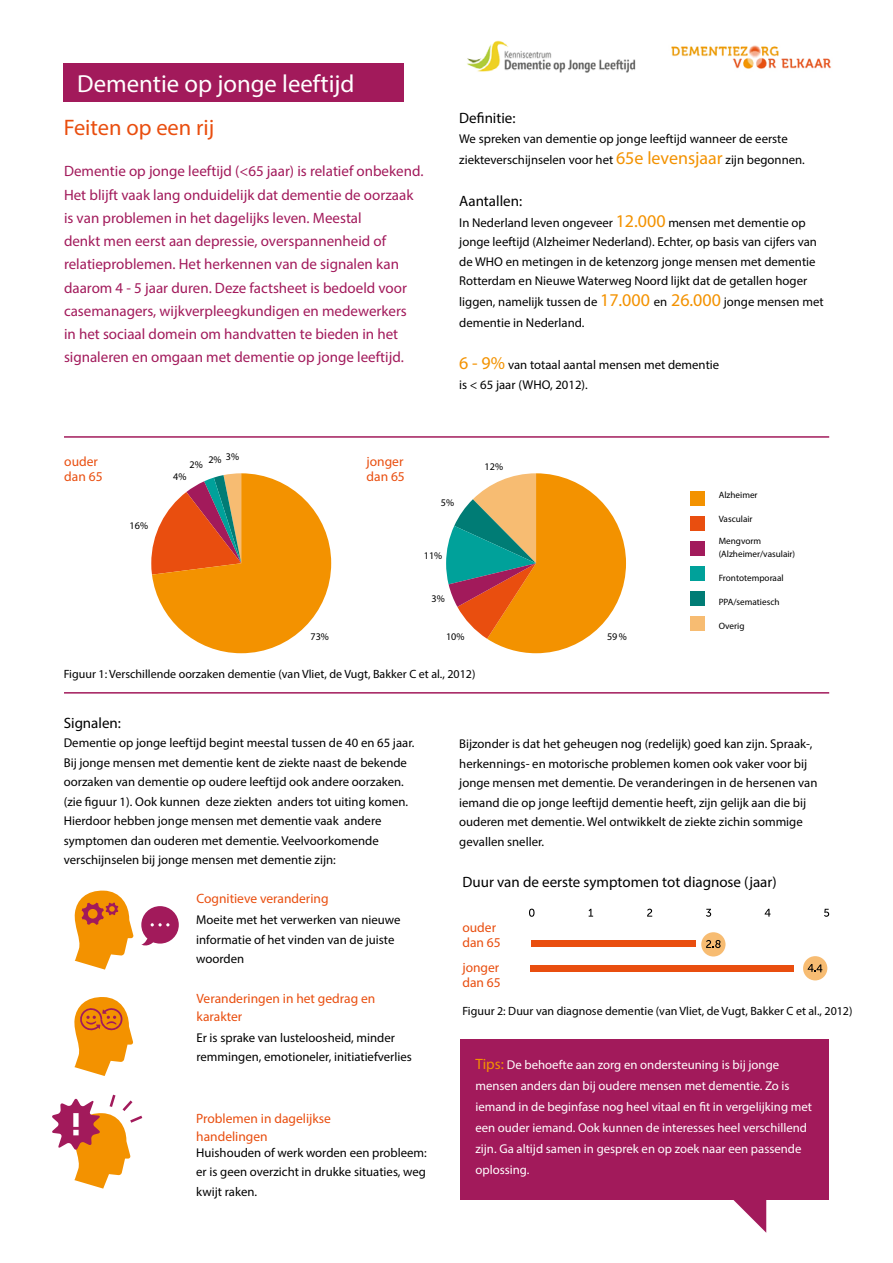
<style>
.page{position:relative;width:893px;height:1263px;background:#fff}
.page>*{position:absolute;margin:0;border:0;box-sizing:border-box;transform-origin:0 0}
.t1{font:24.75px "Myriad Pro";color:#fff}
.t2{font:22.5px "Myriad Pro";color:#e94e0f}
.t3{font:15px/23.2px "Myriad Pro";color:#a21a5b}
.t4{font:15px "Myriad Pro";color:#000}
.t5{font:13.5px/15px "Myriad Pro";color:#e94e0f}
.t6{font:12.75px/19.5px "Myriad Pro";color:#000}
.t7{font:12.75px/21px "Myriad Pro";color:#fff}
.t8{font:12px "Myriad Pro";color:#000}
.t9{font:10.2px "Myriad Pro";color:#000}
.t10{font:9.15px/13.2px "Myriad Pro";color:#000}
.s1{font-size:18px;color:#f39200}
.s2{font-size:15px;color:#f39200}
</style>
<div class="page">
<div style="left:460px;top:1038px;width:368px;height:161px;background:#a21a5b"></div>
<div style="left:63px;top:63px;width:341px;height:39px;background:#a21a5b"></div>
<hr style="left:64px;top:436px;width:765px;height:2px;background:#a21a5b">
<hr style="left:64px;top:692px;width:765px;height:2px;background:#a21a5b">
<div style="left:690px;top:491px;width:15px;height:15px;background:#f39200"></div>
<div style="left:690px;top:516px;width:15px;height:15px;background:#e94e0f"></div>
<div style="left:690px;top:541px;width:15px;height:15px;background:#a21a5b"></div>
<div style="left:690px;top:566px;width:15px;height:15px;background:#00a19a"></div>
<div style="left:690px;top:591px;width:15px;height:15px;background:#007c75"></div>
<div style="left:690px;top:616px;width:15px;height:14px;background:#f7bc72"></div>
<div style="left:141px;top:906px;width:38px;height:37px;background:#a21a5b;border-radius:50%"></div>
<svg style="left:141px;top:938px;width:14px;height:8px"></svg>
<svg style="left:151px;top:923px;width:18px;height:3px"></svg>
<svg style="left:74px;top:890px;width:60px;height:80px"></svg>
<svg style="left:74px;top:997px;width:59px;height:79px"></svg>
<svg style="left:52px;top:1094px;width:91px;height:94px"></svg>
<svg style="left:733px;top:1199px;width:33px;height:34px"></svg>
<svg style="left:151px;top:473px;width:180px;height:180px"></svg>
<svg style="left:446px;top:473px;width:180px;height:180px"></svg>
<div style="left:701px;top:932px;width:24px;height:24px;background:#f7bc72;border-radius:50%"></div>
<svg style="left:706px;top:940px;width:15px;height:8px"></svg>
<div style="left:803px;top:956px;width:24px;height:24px;background:#f7bc72;border-radius:50%"></div>
<svg style="left:529px;top:909px;width:5px;height:8px"></svg>
<svg style="left:589px;top:909px;width:4px;height:8px"></svg>
<svg style="left:647px;top:909px;width:5px;height:8px"></svg>
<svg style="left:706px;top:909px;width:5px;height:8px"></svg>
<svg style="left:765px;top:909px;width:6px;height:8px"></svg>
<svg style="left:824px;top:909px;width:5px;height:8px"></svg>
<div style="left:531px;top:965px;width:263px;height:6px;background:#e94e0f"></div>
<div style="left:531px;top:940px;width:165px;height:6px;background:#e94e0f"></div>
<img style="left:671px;top:45px;width:160px;height:24px">
<img style="left:467px;top:40px;width:169px;height:33px">
<svg style="left:808px;top:964px;width:14px;height:8px"></svg>
<h1 class="t1" style="left:77px;top:68px;width:279px">Dementie op jonge leeftijd</h1>
<h2 class="t2" style="left:64px;top:113px;width:152px">Feiten op een rij</h2>
<p class="t3" style="left:64px;top:160px;width:361px">Dementie op jonge leeftijd (&lt;65 jaar) is relatief onbekend.<br>Het blijft vaak lang onduidelijk dat dementie de oorzaak is van problemen in het dagelijks leven. Meestal<br>denkt men eerst aan depressie, overspannenheid of relatieproblemen. Het herkennen van de signalen kan daarom 4 - 5 jaar duren. Deze factsheet is bedoeld voor casemanagers, wijkverpleegkundigen en medewerkers<br>in het sociaal domein om handvatten te bieden in het signaleren en omgaan met dementie op jonge leeftijd.</p>
<p class="t5" style="left:64px;top:454px;width:40px">ouder dan 65</p>
<p class="t9" style="left:208px;top:452px;width:32px">2% 3%</p>
<p class="t9" style="left:189px;top:458px;width:15px">2%</p>
<p class="t9" style="left:173px;top:470px;width:15px">4%</p>
<p class="t5" style="left:367px;top:454px;width:40px">jonger dan 65</p>
<p class="t4" style="left:459px;top:109px;width:58px">Definitie:</p>
<p class="t6" style="left:459px;top:128px;width:347px;line-height:21px">We spreken van dementie op jonge leeftijd wanneer de eerste ziekteverschijnselen voor het <span class="s1">65e levensjaar</span> zijn begonnen.</p>
<p class="t4" style="left:459px;top:191px;width:64px">Aantallen:</p>
<p class="t6" style="left:459px;top:212px;width:359px">In Nederland leven ongeveer <span class="s1">12.000</span> mensen met dementie op jonge leeftijd (Alzheimer Nederland). Echter, op basis van cijfers van de WHO en metingen in de ketenzorg jonge mensen met dementie Rotterdam en Nieuwe Waterweg Noord lijkt dat de getallen hoger</p>
<p class="t6" style="left:459px;top:291px;width:366px;line-height:21px">liggen, namelijk tussen de <span class="s1">17.000</span> en <span class="s1">26.000</span> jonge mensen met dementie in Nederland.</p>
<p class="t6" style="left:459px;top:355px;width:261px"><span class="s1">6 - 9%</span> van totaal aantal mensen met dementie is &lt; 65 jaar (WHO, 2012).</p>
<p class="t9" style="left:485px;top:460px;width:20px">12%</p>
<p class="t9" style="left:130px;top:519px;width:20px">16%</p>
<p class="t9" style="left:310px;top:630px;width:20px">73%</p>
<p class="t9" style="left:441px;top:496px;width:15px">5%</p>
<p class="t9" style="left:424px;top:549px;width:20px">11%</p>
<p class="t9" style="left:431px;top:592px;width:15px">3%</p>
<p class="t9" style="left:446px;top:630px;width:20px">10%</p>
<p class="t9" style="left:607px;top:630px;width:21px">59%</p>
<p class="t8" style="left:64px;top:666px;width:413px">Figuur 1: Verschillende oorzaken dementie (van Vliet, de Vugt, Bakker C et al., 2012)</p>
<p class="t10" style="left:719px;top:488px;width:40px">Alzheimer</p>
<p class="t10" style="left:719px;top:512px;width:35px">Vasculair</p>
<p class="t10" style="left:719px;top:534px;width:78px">Mengvorm (Alzheimer/vasulair)</p>
<p class="t10" style="left:719px;top:571px;width:66px">Frontotemporaal</p>
<p class="t10" style="left:719px;top:595px;width:62px">PPA/sematiesch</p>
<p class="t10" style="left:719px;top:619px;width:27px">Overig</p>
<p class="t4" style="left:64px;top:713px;width:59px">Signalen:</p>
<p class="t6" style="left:64px;top:733px;width:352px">Dementie op jonge leeftijd begint meestal tussen de 40 en 65 jaar.<br>Bij jonge mensen met dementie kent de ziekte naast de bekende oorzaken van dementie op oudere leeftijd ook andere oorzaken. (zie figuur 1). Ook kunnen deze ziekten anders tot uiting komen.<br>Hierdoor hebben jonge mensen met dementie vaak andere symptomen dan ouderen met dementie. Veelvoorkomende verschijnselen bij jonge mensen met dementie zijn:</p>
<p class="t5" style="left:196px;top:891px;width:134px">Cognitieve verandering</p>
<p class="t6" style="left:196px;top:910px;width:206px">Moeite met het verwerken van nieuwe informatie of het vinden van de juiste woorden</p>
<p class="t5" style="left:196px;top:989px;width:180px;line-height:18px">Veranderingen in het gedrag en karakter</p>
<p class="t6" style="left:196px;top:1027px;width:217px">Er is sprake van lusteloosheid, minder remmingen, emotioneler, initiatiefverlies</p>
<p class="t5" style="left:196px;top:1109px;width:136px;line-height:18px">Problemen in dagelijkse handelingen</p>
<p class="t6" style="left:196px;top:1142px;width:232px;text-align:justify">Huishouden of werk worden een probleem: er is geen overzicht in drukke situaties, weg kwijt raken.</p>
<p class="t6" style="left:459px;top:734px;width:360px">Bijzonder is dat het geheugen nog (redelijk) goed kan zijn. Spraak-, herkennings- en motorische problemen komen ook vaker voor bij jonge mensen met dementie. De veranderingen in de hersenen van iemand die op jonge leeftijd dementie heeft, zijn gelijk aan die bij ouderen met dementie. Wel ontwikkelt de ziekte zichin sommige gevallen sneller.</p>
<p class="t4" style="left:462px;top:872px;width:316px">Duur van de eerste symptomen tot diagnose (jaar)</p>
<p class="t5" style="left:462px;top:919px;width:40px">ouder dan 65</p>
<p class="t5" style="left:462px;top:960px;width:40px">jonger dan 65</p>
<p class="t8" style="left:462px;top:1003px;width:392px">Figuur 2: Duur van diagnose dementie (van Vliet, de Vugt, Bakker C et al., 2012)</p>
<p class="t7" style="left:475px;top:1054px;width:338px"><span class="s2">Tips:</span> De behoefte aan zorg en ondersteuning is bij jonge mensen anders dan bij oudere mensen met dementie. Zo is iemand in de beginfase nog heel vitaal en fit in vergelijking met een ouder iemand. Ook kunnen de interesses heel verschillend zijn. Ga altijd samen in gesprek en op zoek naar een passende oplossing.</p>
</div>
